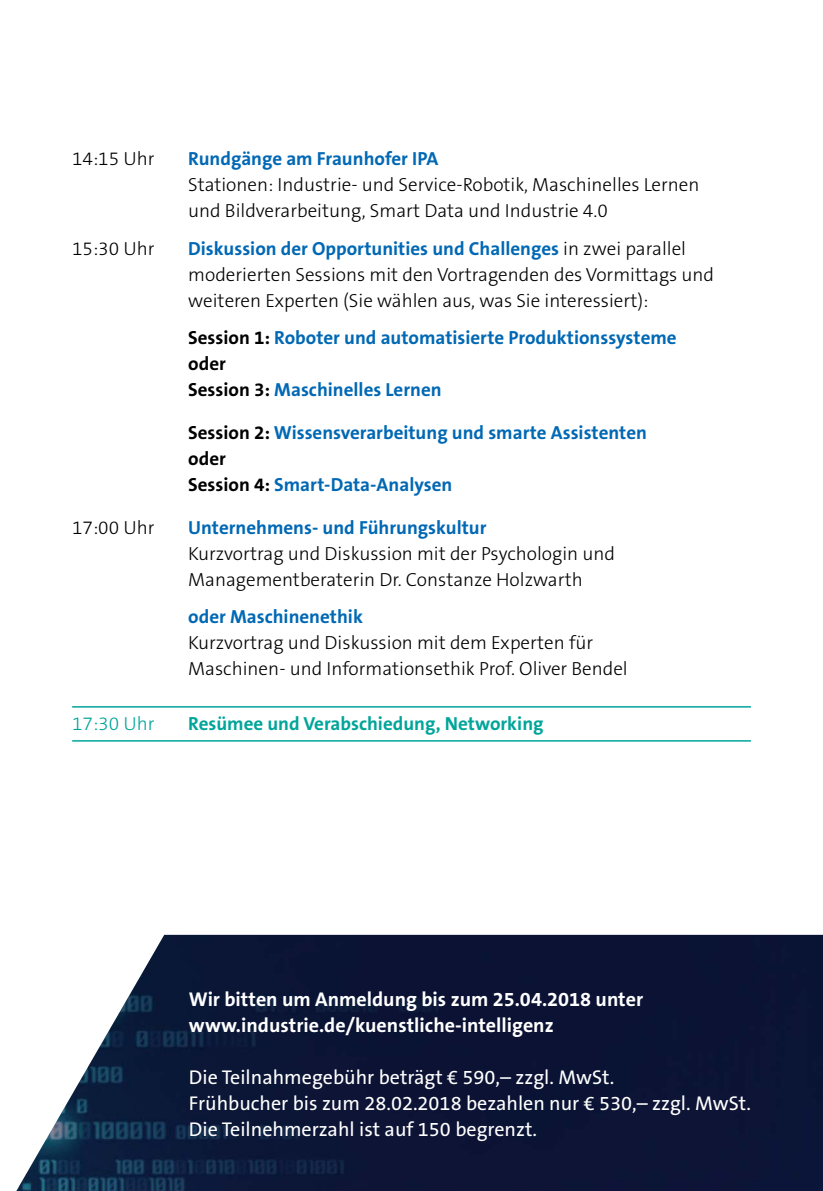
<style>
.page{position:relative;width:823px;height:1191px;background:#fff}
.page>*{position:absolute;margin:0;border:0;box-sizing:border-box;transform-origin:0 0}
.t1{font:20px/26px "The Sans B W5 Plain";color:#fff}
.t2{font:700 20px/26px "The Sans B W7";color:#fff}
.t3{font:300 19px/26px "The Sans B W3";color:#000}
.t4{font:700 19px/26px "The Sans B W7";color:#0068b4}
.t5{font:700 19px "The Sans B W7";color:#00a59a}
.t6{font:300 19px "The Sans B W3";color:#00a59a}
.s1{font-family:"The Sans B W3";font-weight:300;color:#000}
.s2{color:#000}
</style>
<div class="page">
<img style="left:16px;top:934px;width:806px;height:257px">
<hr style="left:72px;top:740px;width:678px;height:1px;background:#00a59a">
<hr style="left:72px;top:706px;width:678px;height:1px;background:#00a59a">
<p class="t3" style="left:72px;top:146px;width:84px">14:15 Uhr</p>
<p class="t4" style="left:188px;top:146px;width:251px">Rundgänge am Fraunhofer IPA</p>
<p class="t3" style="left:188px;top:172px;width:512px">Stationen: Industrie- und Service-Robotik, Maschinelles Lernen und Bildverarbeitung, Smart Data und Industrie 4.0</p>
<p class="t3" style="left:72px;top:235px;width:84px">15:30 Uhr</p>
<p class="t4" style="left:188px;top:235px;width:499px">Diskussion der Opportunities und Challenges <span class="s1">in zwei parallel</span></p>
<p class="t3" style="left:188px;top:261px;width:527px">moderierten Sessions mit den Vortragenden des Vormittags und weiteren Experten (Sie wählen aus, was Sie interessiert):</p>
<p class="t4" style="left:188px;top:324px;width:489px"><span class="s2">Session 1:</span> Roboter und automatisierte Produktionssysteme <span class="s2">oder<br>Session 3:</span> Maschinelles Lernen</p>
<p class="t4" style="left:188px;top:419px;width:460px"><span class="s2">Session 2:</span> Wissensverarbeitung und smarte Assistenten <span class="s2">oder<br>Session 4:</span> Smart-Data-Analysen</p>
<p class="t3" style="left:72px;top:514px;width:84px">17:00 Uhr</p>
<p class="t4" style="left:188px;top:514px;width:299px">Unternehmens- und Führungskultur</p>
<p class="t3" style="left:188px;top:540px;width:428px">Kurzvortrag und Diskussion mit der Psychologin und<br>Managementberaterin Dr. Constanze Holzwarth</p>
<p class="t4" style="left:188px;top:604px;width:176px">oder Maschinenethik</p>
<p class="t3" style="left:188px;top:630px;width:441px">Kurzvortrag und Diskussion mit dem Experten für<br>Maschinen- und Informationsethik Prof. Oliver Bendel</p>
<p class="t6" style="left:72px;top:711px;width:84px">17:30 Uhr</p>
<p class="t5" style="left:188px;top:711px;width:356px">Resümee und Verabschiedung, Networking</p>
<p class="t2" style="left:189px;top:986px;width:455px">Wir bitten um Anmeldung bis zum 25.04.2018 unter www.industrie.de/kuenstliche-intelligenz</p>
<p class="t1" style="left:189px;top:1064px;width:563px">Die Teilnahmegebühr beträgt € 590,– zzgl. MwSt.<br>Frühbucher bis zum 28.02.2018 bezahlen nur € 530,– zzgl. MwSt.<br>Die Teilnehmerzahl ist auf 150 begrenzt.</p>
</div>
